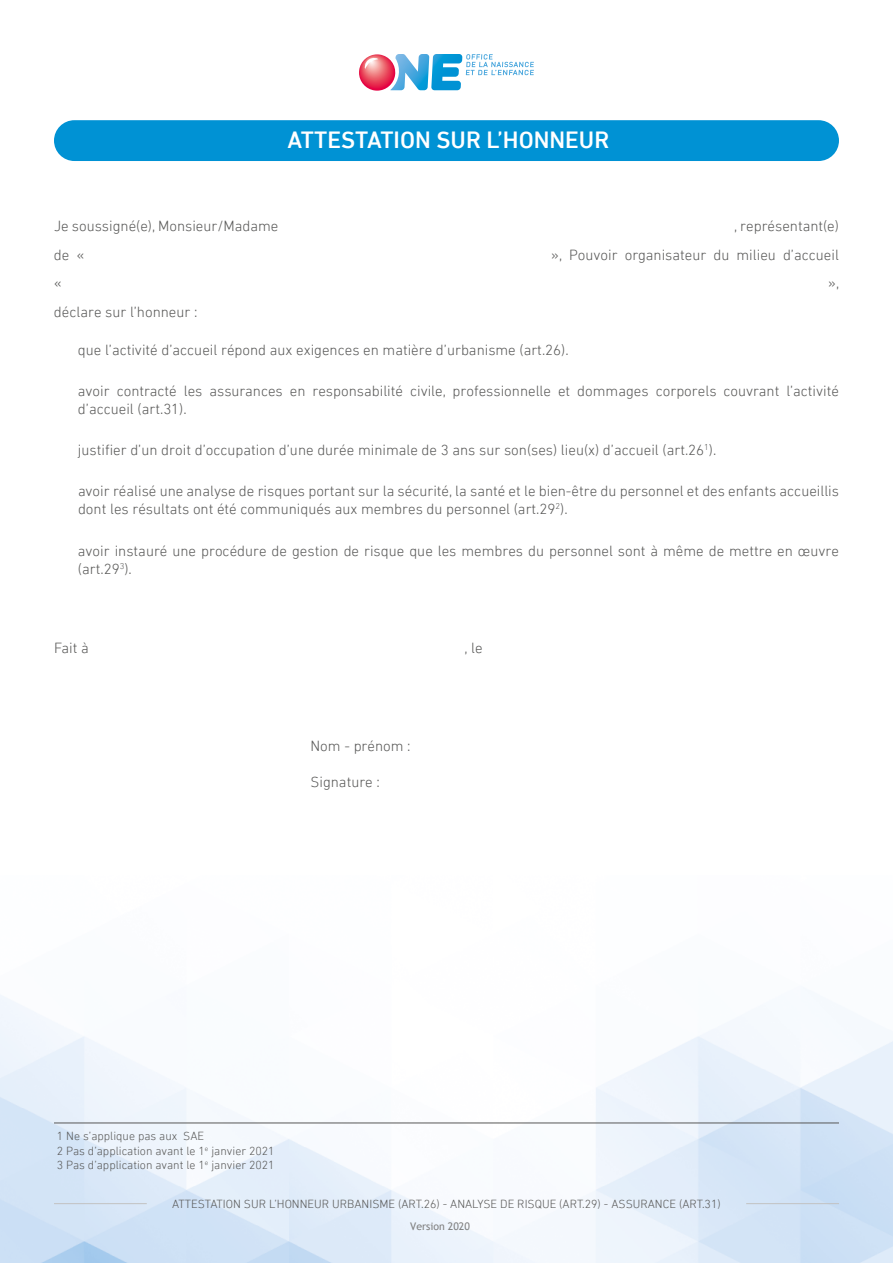
<style>
.page{position:relative;width:893px;height:1263px;background:#fff}
.page>*{position:absolute;margin:0;border:0;box-sizing:border-box;transform-origin:0 0}
.t1{font:500 24px "DIN Next LT Pro";color:#fff}
.t2{font:300 15px/18px "DIN Next LT Pro";color:#575756}
.t3{font:300 12px/14.4px "DIN Next LT Pro";color:#575756}
.t4{font:10.5px "Trebuchet MS";color:#808080}
</style>
<div class="page">
<div style="left:54px;top:120px;width:785px;height:41px;background:#0092d4;border-radius:20px"></div>
<svg style="left:359px;top:54px;width:175px;height:37px"></svg>
<hr style="left:54px;top:1203px;width:93px;height:1px;background:#c2c2c2">
<hr style="left:746px;top:1203px;width:93px;height:1px;background:#c2c2c2">
<hr style="left:54px;top:1123px;width:785px;height:1px;background:#575756">
<h1 class="t1" style="left:287px;top:126px;width:323px">ATTESTATION SUR L’HONNEUR</h1>
<p class="t2" style="left:54px;top:217px;width:226px">Je soussigné(e), Monsieur/Madame</p>
<p class="t2" style="left:734px;top:217px;width:106px">, représentant(e)</p>
<p class="t2" style="left:54px;top:245px;width:32px">de «</p>
<p class="t2" style="left:551px;top:245px;width:289px">», Pouvoir organisateur du milieu d’accueil</p>
<p class="t2" style="left:54px;top:274px;width:9px">«</p>
<p class="t2" style="left:828px;top:274px;width:13px">»,</p>
<p class="t2" style="left:54px;top:302px;width:145px">déclare sur l’honneur :</p>
<p class="t2" style="left:78px;top:340px;width:492px">que l’activité d’accueil répond aux exigences en matière d’urbanisme (art.26).</p>
<p class="t2" style="left:78px;top:382px;width:762px">avoir contracté les assurances en responsabilité civile, professionnelle et dommages corporels couvrant l’activité d’accueil (art.31).</p>
<p class="t2" style="left:78px;top:441px;width:640px">justifier d’un droit d’occupation d’une durée minimale de 3 ans sur son(ses) lieu(x) d’accueil (art.26<sup>1</sup>).</p>
<p class="t2" style="left:78px;top:482px;width:763px">avoir réalisé une analyse de risques portant sur la sécurité, la santé et le bien-être du personnel et des enfants accueillis dont les résultats ont été communiqués aux membres du personnel (art.29<sup>2</sup>).</p>
<p class="t2" style="left:78px;top:541px;width:762px">avoir instauré une procédure de gestion de risque que les membres du personnel sont à même de mettre en œuvre (art.29<sup>3</sup>).</p>
<p class="t2" style="left:54px;top:639px;width:36px">Fait à</p>
<p class="t2" style="left:465px;top:639px;width:19px">, le</p>
<p class="t2" style="left:311px;top:737px;width:102px">Nom - prénom :</p>
<p class="t2" style="left:311px;top:773px;width:71px">Signature :</p>
<p class="t3" style="left:57px;top:1129px;width:219px">1 Ne s’applique pas aux SAE<br>2 Pas d’application avant le 1<sup>e</sup> janvier 2021<br>3 Pas d’application avant le 1<sup>e</sup> janvier 2021</p>
<p class="t3" style="left:172px;top:1197px;width:550px">ATTESTATION SUR L’HONNEUR URBANISME (ART.26) - ANALYSE DE RISQUE (ART.29) - ASSURANCE (ART.31)</p>
<p class="t4" style="left:410px;top:1220px;width:61px">Version 2020</p>
</div>
